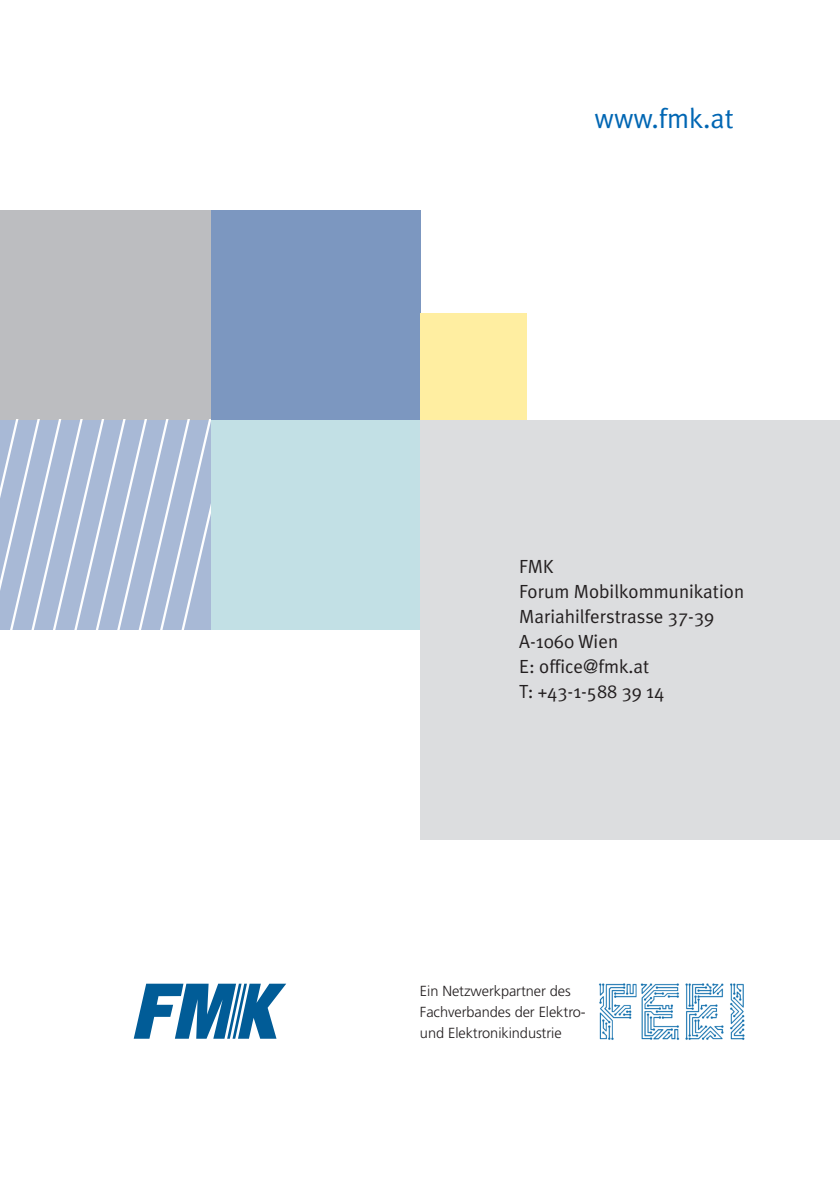
<style>
.page{position:relative;width:840px;height:1191px;background:#fff}
.page>*{position:absolute;margin:0;border:0;box-sizing:border-box;transform-origin:0 0}
.t1{font:28px "Meta Plus Normal";color:#0166b3}
.t2{font:19px/25px "Meta Plus Normal";color:#231f20}
.t3{font:300 14.6px/21px "Frutiger";letter-spacing:-.005em;color:#231f20}
</style>
<div class="page">
<div style="left:210px;top:210px;width:210px;height:210px;background:#7c97c0"></div>
<div style="left:210px;top:420px;width:210px;height:209px;background:#c2e0e5"></div>
<div style="left:0;top:210px;width:210px;height:210px;background:#bcbdc0"></div>
<div style="left:420px;top:420px;width:419px;height:419px;background:#dcdddf"></div>
<div style="left:420px;top:313px;width:106px;height:107px;background:#ffeea1"></div>
<svg style="left:134px;top:983px;width:152px;height:55px"></svg>
<svg style="left:0;top:420px;width:210px;height:209px;background:#b1c0da"></svg>
<img style="left:599px;top:983px;width:146px;height:57px">
<h1 class="t1" style="left:594px;top:102px;width:141px">www.fmk.at</h1>
<p class="t2" style="left:519px;top:553px;width:226px">FMK<br>Forum Mobilkommunikation<br>Mariahilferstrasse 37-39<br>A-1060 Wien<br>E: office@fmk.at<br>T: +43-1-588 39 14</p>
<p class="t3" style="left:420px;top:980px;width:167px">Ein Netzwerkpartner des<br>Fachverbandes der Elektro&shy;und Elektronikindustrie</p>
</div>
